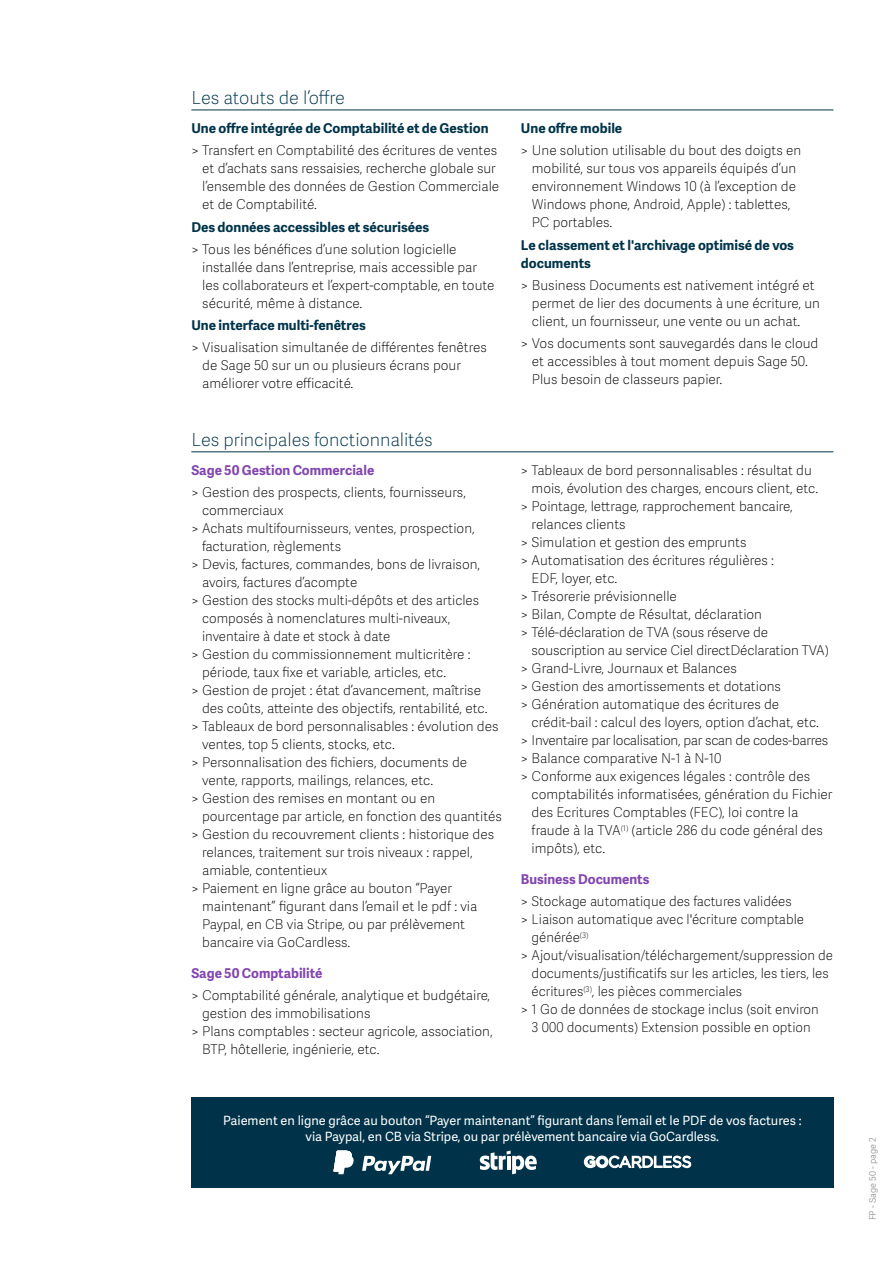
<style>
.page{position:relative;width:893px;height:1263px;background:#fff}
.page>*{position:absolute;margin:0;border:0;box-sizing:border-box;transform-origin:0 0}
.t1{font:18px "Adelle Sans SAGE Th";letter-spacing:-.005em;color:#003349}
.t2{font:13.5px/18px "Adelle Sans SAGE Th";color:#000}
.t3{font:700 13.5px/18px "Adelle Sans SAGE";color:#003349}
.t4{font:700 13.5px "Adelle Sans SAGE";color:#8246af}
.t5{font:13.5px "Adelle Sans SAGE Th";letter-spacing:-.02em;color:#000}
.t6{font:12.75px/16.5px "Adelle Sans SAGE";color:#fff;text-align:center}
.t7{font:9px "Adelle Sans SAGE Lt";color:#888b8d}
</style>
<div class="page">
<hr style="left:191px;top:110px;width:642px;height:1px;background:#003349">
<hr style="left:191px;top:452px;width:642px;height:1px;background:#003349">
<div style="left:191px;top:1098px;width:642px;height:90px;background:#003349"></div>
<svg style="left:362px;top:1156px;width:69px;height:18px"></svg>
<svg style="left:333px;top:1150px;width:21px;height:24px"></svg>
<svg style="left:583px;top:1155px;width:109px;height:14px"></svg>
<svg style="left:480px;top:1150px;width:57px;height:24px"></svg>
<h1 class="t1" style="left:191px;top:85px;width:155px">Les atouts de l’offre</h1>
<p class="t3" style="left:191px;top:119px;width:299px">Une offre intégrée de Comptabilité et de Gestion</p>
<p class="t2" style="left:202px;top:141px;width:298px;text-indent:-11px">&gt; Transfert en Comptabilité des écritures de ventes et d’achats sans ressaisies, recherche globale sur l’ensemble des données de Gestion Commerciale et de Comptabilité.</p>
<p class="t3" style="left:191px;top:217px;width:239px">Des données accessibles et sécurisées</p>
<p class="t2" style="left:202px;top:240px;width:294px;text-indent:-11px">&gt; Tous les bénéfices d’une solution logicielle installée dans l’entreprise, mais accessible par les collaborateurs et l’expert-comptable, en toute sécurité, même à distance.</p>
<p class="t3" style="left:191px;top:316px;width:176px">Une interface multi-fenêtres</p>
<p class="t2" style="left:202px;top:338px;width:286px;text-indent:-11px">&gt; Visualisation simultanée de différentes fenêtres de Sage 50 sur un ou plusieurs écrans pour améliorer votre efficacité.</p>
<h1 class="t1" style="left:191px;top:426px;width:243px">Les principales fonctionnalités</h1>
<p class="t4" style="left:191px;top:460px;width:184px">Sage 50 Gestion Commerciale</p>
<p class="t2" style="left:191px;top:483px;width:276px">&gt; Gestion des prospects, clients, fournisseurs,</p>
<p class="t2" style="left:202px;top:501px;width:83px">commerciaux</p>
<p class="t2" style="left:191px;top:519px;width:285px">&gt; Achats multifournisseurs, ventes, prospection,</p>
<p class="t2" style="left:202px;top:537px;width:141px">facturation, règlements</p>
<p class="t2" style="left:191px;top:555px;width:290px">&gt; Devis, factures, commandes, bons de livraison,</p>
<p class="t2" style="left:202px;top:573px;width:157px">avoirs, factures d’acompte</p>
<p class="t2" style="left:191px;top:591px;width:289px">&gt; Gestion des stocks multi-dépôts et des articles</p>
<p class="t2" style="left:202px;top:609px;width:250px">composés à nomenclatures multi-niveaux,</p>
<p class="t2" style="left:202px;top:627px;width:190px">inventaire à date et stock à date</p>
<p class="t2" style="left:191px;top:645px;width:281px">&gt; Gestion du commissionnement multicritère :</p>
<p class="t2" style="left:202px;top:663px;width:246px">période, taux fixe et variable, articles, etc.</p>
<p class="t2" style="left:191px;top:681px;width:291px">&gt; Gestion de projet : état d’avancement, maîtrise</p>
<p class="t2" style="left:202px;top:699px;width:287px">des coûts, atteinte des objectifs, rentabilité, etc.</p>
<p class="t2" style="left:191px;top:717px;width:309px">&gt; Tableaux de bord personnalisables : évolution des</p>
<p class="t2" style="left:202px;top:735px;width:194px">ventes, top 5 clients, stocks, etc.</p>
<p class="t2" style="left:191px;top:753px;width:277px">&gt; Personnalisation des fichiers, documents de</p>
<p class="t2" style="left:202px;top:771px;width:233px">vente, rapports, mailings, relances, etc.</p>
<p class="t2" style="left:191px;top:789px;width:245px">&gt; Gestion des remises en montant ou en</p>
<p class="t2" style="left:202px;top:807px;width:301px">pourcentage par article, en fonction des quantités</p>
<p class="t2" style="left:191px;top:825px;width:304px">&gt; Gestion du recouvrement clients : historique des</p>
<p class="t2" style="left:202px;top:843px;width:272px">relances, traitement sur trois niveaux : rappel,</p>
<p class="t2" style="left:202px;top:861px;width:127px">amiable, contentieux</p>
<p class="t2" style="left:191px;top:879px;width:262px">&gt; Paiement en ligne grâce au bouton “Payer</p>
<p class="t2" style="left:202px;top:897px;width:277px">maintenant” figurant dans l’email et le pdf : via</p>
<p class="t2" style="left:202px;top:915px;width:265px">Paypal, en CB via Stripe, ou par prélèvement</p>
<p class="t2" style="left:202px;top:933px;width:150px">bancaire via GoCardless.</p>
<p class="t4" style="left:191px;top:963px;width:133px">Sage 50 Comptabilité</p>
<p class="t2" style="left:191px;top:986px;width:300px">&gt; Comptabilité générale, analytique et budgétaire,</p>
<p class="t2" style="left:202px;top:1004px;width:170px">gestion des immobilisations</p>
<p class="t2" style="left:191px;top:1022px;width:303px">&gt; Plans comptables : secteur agricole, association,</p>
<p class="t2" style="left:202px;top:1040px;width:179px">BTP, hôtellerie, ingénierie, etc.</p>
<p class="t3" style="left:521px;top:119px;width:103px">Une offre mobile</p>
<p class="t2" style="left:532px;top:141px;width:271px;text-indent:-11px">&gt; Une solution utilisable du bout des doigts en mobilité, sur tous vos appareils équipés d’un environnement Windows 10 (à l’exception de Windows phone, Android, Apple) : tablettes, PC portables.</p>
<p class="t3" style="left:521px;top:235px;width:275px">Le classement et l'archivage optimisé de vos documents</p>
<p class="t2" style="left:532px;top:276px;width:290px;text-indent:-11px">&gt; Business Documents est nativement intégré et permet de lier des documents à une écriture, un client, un fournisseur, une vente ou un achat.</p>
<p class="t2" style="left:532px;top:334px;width:288px;text-indent:-11px">&gt; Vos documents sont sauvegardés dans le cloud et accessibles à tout moment depuis Sage 50.<br>Plus besoin de classeurs papier.</p>
<p class="t2" style="left:521px;top:461px;width:292px">&gt; Tableaux de bord personnalisables : résultat du</p>
<p class="t2" style="left:532px;top:479px;width:288px">mois, évolution des charges, encours client, etc.</p>
<p class="t2" style="left:521px;top:497px;width:273px">&gt; Pointage, lettrage, rapprochement bancaire,</p>
<p class="t2" style="left:532px;top:515px;width:96px">relances clients</p>
<p class="t2" style="left:521px;top:533px;width:227px">&gt; Simulation et gestion des emprunts</p>
<p class="t2" style="left:521px;top:551px;width:254px">&gt; Automatisation des écritures régulières :</p>
<p class="t2" style="left:532px;top:569px;width:87px">EDF, loyer, etc.</p>
<p class="t2" style="left:521px;top:587px;width:157px">&gt; Trésorerie prévisionnelle</p>
<p class="t2" style="left:521px;top:605px;width:243px">&gt; Bilan, Compte de Résultat, déclaration</p>
<p class="t2" style="left:521px;top:623px;width:249px">&gt; Télé-déclaration de TVA (sous réserve de</p>
<p class="t2" style="left:532px;top:641px;width:298px">souscription au service Ciel directDéclaration TVA)</p>
<p class="t2" style="left:521px;top:659px;width:217px">&gt; Grand-Livre, Journaux et Balances</p>
<p class="t2" style="left:521px;top:677px;width:262px">&gt; Gestion des amortissements et dotations</p>
<p class="t2" style="left:521px;top:695px;width:260px">&gt; Génération automatique des écritures de</p>
<p class="t2" style="left:532px;top:713px;width:289px">crédit-bail : calcul des loyers, option d’achat, etc.</p>
<p class="t5" style="left:521px;top:731px;width:309px">&gt; Inventaire par localisation, par scan de codes-barres</p>
<p class="t2" style="left:521px;top:749px;width:202px">&gt; Balance comparative N-1 à N-10</p>
<p class="t2" style="left:521px;top:767px;width:291px">&gt; Conforme aux exigences légales : contrôle des</p>
<p class="t2" style="left:532px;top:785px;width:302px">comptabilités informatisées, génération du Fichier</p>
<p class="t2" style="left:532px;top:803px;width:268px">des Ecritures Comptables (FEC), loi contre la</p>
<p class="t2" style="left:532px;top:821px;width:293px">fraude à la TVA<sup>(1)</sup> (article 286 du code général des</p>
<p class="t2" style="left:532px;top:839px;width:75px">impôts), etc.</p>
<p class="t4" style="left:521px;top:869px;width:130px">Business Documents</p>
<p class="t2" style="left:521px;top:892px;width:272px">&gt; Stockage automatique des factures validées</p>
<p class="t2" style="left:521px;top:910px;width:285px">&gt; Liaison automatique avec l'écriture comptable</p>
<p class="t2" style="left:532px;top:928px;width:58px">générée<sup>(3)</sup></p>
<p class="t2" style="left:521px;top:946px;width:314px">&gt; Ajout/visualisation/téléchargement/suppression de</p>
<p class="t2" style="left:532px;top:964px;width:299px">documents/justificatifs sur les articles, les tiers, les</p>
<p class="t2" style="left:532px;top:982px;width:212px">écritures<sup>(3)</sup>, les pièces commerciales</p>
<p class="t2" style="left:521px;top:1000px;width:299px">&gt; 1 Go de données de stockage inclus (soit environ</p>
<p class="t2" style="left:532px;top:1018px;width:280px">3 000 documents) Extension possible en option</p>
<p class="t6" style="left:223px;top:1111px;width:580px">Paiement en ligne grâce au bouton “Payer maintenant” figurant dans l’email et le PDF de vos factures : via Paypal, en CB via Stripe, ou par prélèvement bancaire via GoCardless.</p>
<p class="t7" style="left:866px;top:1220px;width:85px;rotate:-90deg">FP - Sage 50 - page 2</p>
</div>
